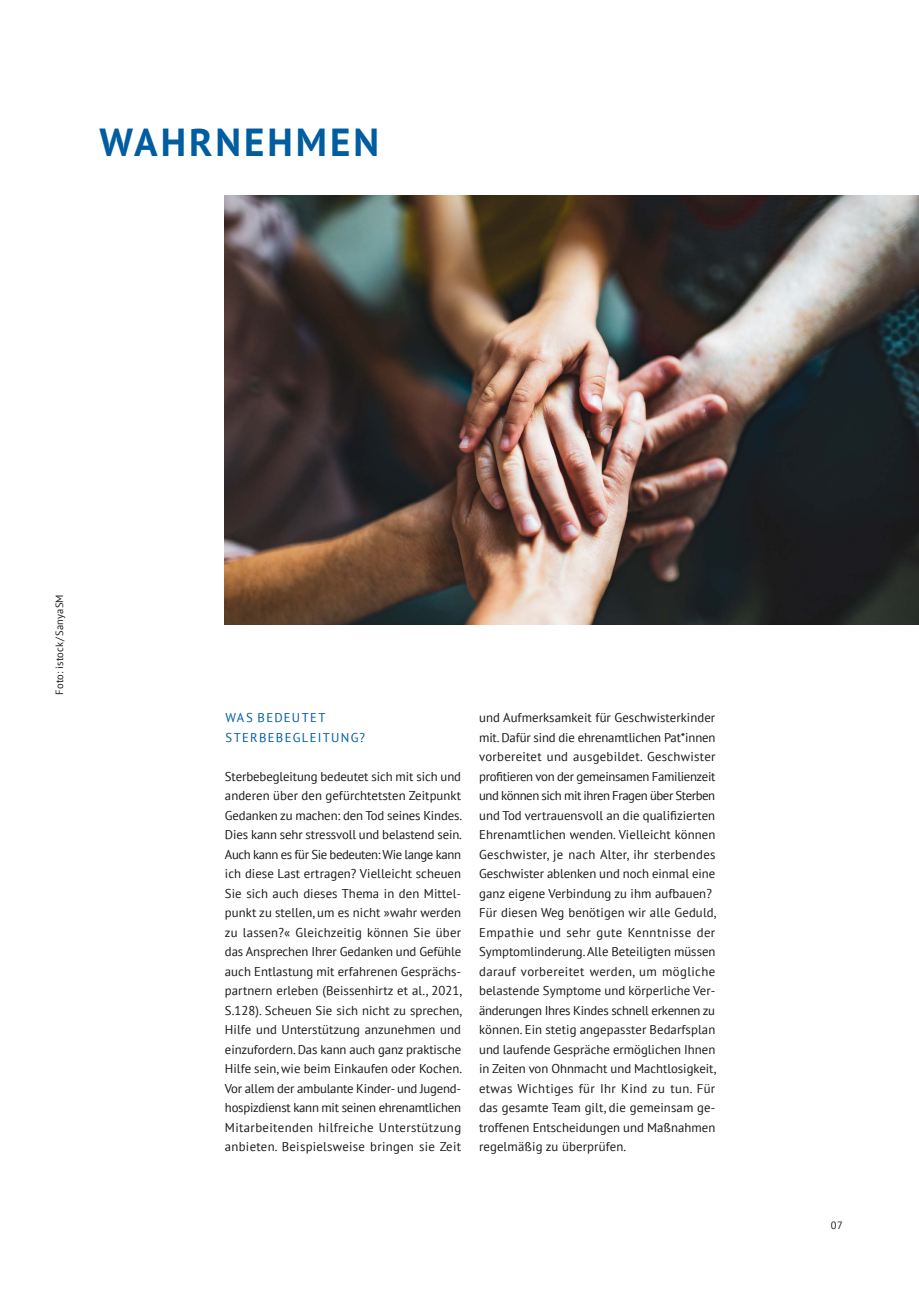
<style>
.page{position:relative;width:919px;height:1289px;background:#fff}
.page>*{position:absolute;margin:0;border:0;box-sizing:border-box;transform-origin:0 0}
.t1{font:700 39px "PT Sans";letter-spacing:.075em;color:#005da0}
.t2{font:12.75px/19.5px "PT Sans";letter-spacing:.005em;color:#1a1a18;text-align:justify}
.t3{font:12.75px/19.5px "PT Sans";letter-spacing:.105em;color:#005da0}
.t4{font:10.5px "PT Sans";letter-spacing:.01em;color:#1a1a18}
</style>
<div class="page">
<img style="left:225px;top:195px;width:693px;height:429px">
<h1 class="t1" style="left:99px;top:117px;width:281px">WAHRNEHMEN</h1>
<p class="t4" style="left:53px;top:694px;width:102px;rotate:-90deg">Foto: istock/SanyaSM</p>
<p class="t3" style="left:225px;top:707px;width:141px">WAS BEDEUTET<br>STERBEBEGLEITUNG?</p>
<p class="t2" style="left:225px;top:766px;width:239px">Sterbebegleitung bedeutet sich mit sich und anderen über den gefürchtetsten Zeitpunkt Gedanken zu machen: den Tod seines Kindes.<br>Dies kann sehr stressvoll und belastend sein.<br>Auch kann es für Sie bedeuten: Wie lange kann ich diese Last ertragen? Vielleicht scheuen Sie sich auch dieses Thema in den Mittel&shy;punkt zu stellen, um es nicht »wahr werden zu lassen?« Gleichzeitig können Sie über das Ansprechen Ihrer Gedanken und Gefühle auch Entlastung mit erfahrenen Gesprächs&shy;partnern erleben (Beissenhirtz et al., 2021, S.128). Scheuen Sie sich nicht zu sprechen, Hilfe und Unterstützung anzunehmen und einzufordern. Das kann auch ganz praktische Hilfe sein, wie beim Einkaufen oder Kochen.<br>Vor allem der ambulante Kinder- und Jugend&shy;hospizdienst kann mit seinen ehrenamtlichen Mitarbeitenden hilfreiche Unterstützung anbieten. Beispielsweise bringen sie Zeit</p>
<p class="t2" style="left:479px;top:707px;width:239px;text-align:left">und Aufmerksamkeit für Geschwisterkinder mit. Dafür sind die ehrenamtlichen Pat*innen vorbereitet und ausgebildet. Geschwister profitieren von der gemeinsamen Familienzeit und können sich mit ihren Fragen über Sterben und Tod vertrauensvoll an die qualifizierten Ehrenamtlichen wenden. Vielleicht können Geschwister, je nach Alter, ihr sterbendes Geschwister ablenken und noch einmal eine ganz eigene Verbindung zu ihm aufbauen?<br>Für diesen Weg benötigen wir alle Geduld, Empathie und sehr gute Kenntnisse der Symptomlinderung. Alle Beteiligten müssen darauf vorbereitet werden, um mögliche belastende Symptome und körperliche Ver&shy;änderungen Ihres Kindes schnell erkennen zu können. Ein stetig angepasster Bedarfsplan und laufende Gespräche ermöglichen Ihnen in Zeiten von Ohnmacht und Machtlosigkeit, etwas Wichtiges für Ihr Kind zu tun. Für das gesamte Team gilt, die gemeinsam ge&shy;troffenen Entscheidungen und Maßnahmen regelmäßig zu überprüfen.</p>
<p class="t4" style="left:830px;top:1218px;width:14px">07</p>
</div>
